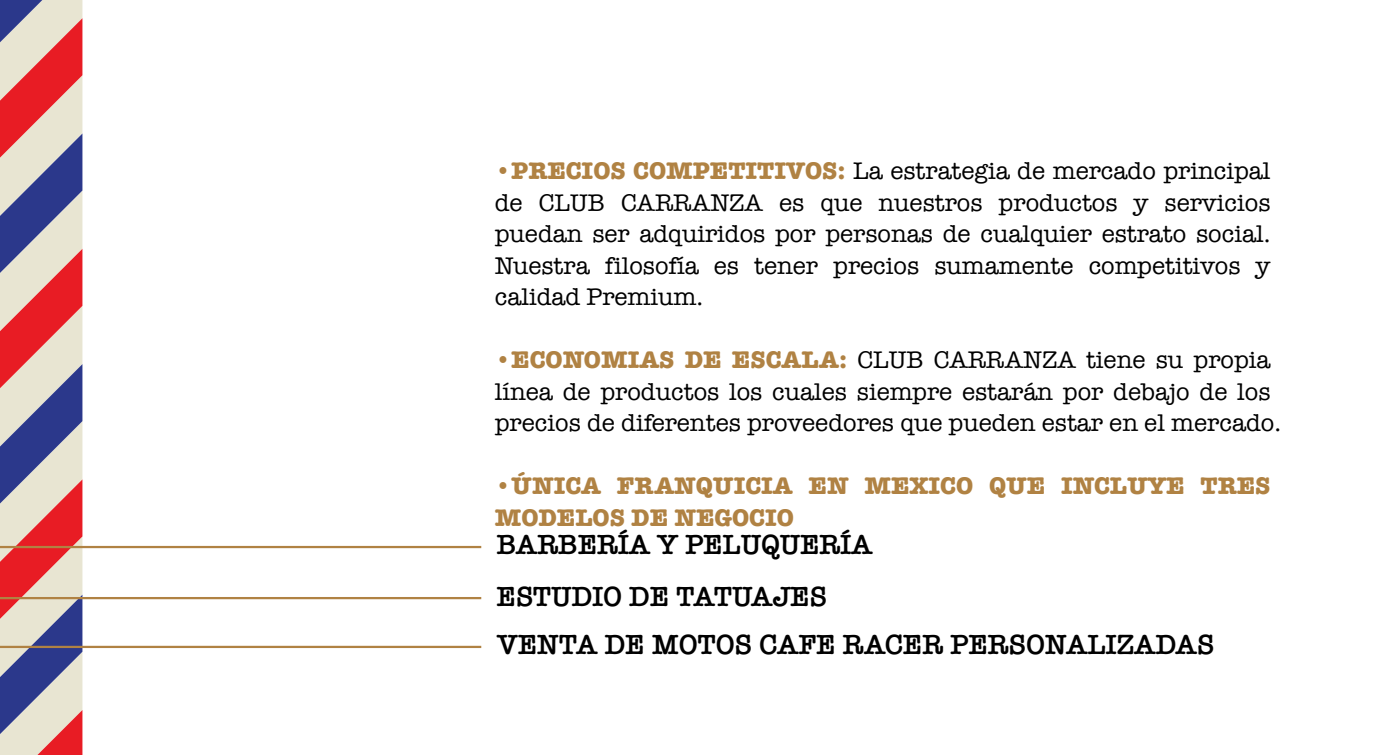
<style>
.page{position:relative;width:1378px;height:755px;background:#fff}
.page>*{position:absolute;margin:0;border:0;box-sizing:border-box;transform-origin:0 0}
.t1{font:600 28.57px/52px "American Typewriter";color:#000}
.t2{font:24.75px/31.5px "American Typewriter";color:#000;text-align:justify}
.t3{font:700 24.75px/31.5px "American Typewriter";color:#b08243}
.s1{font-weight:700;color:#b08243}
</style>
<div class="page">
<svg style="left:0;top:0;width:82px;height:755px"></svg>
<hr style="left:0;top:546px;width:481px;height:2px;background:#b08243">
<hr style="left:0;top:597px;width:481px;height:2px;background:#b08243">
<hr style="left:0;top:646px;width:481px;height:2px;background:#b08243">
<p class="t2" style="left:494px;top:154px;width:777px"><span class="s1">•PRECIOS COMPETITIVOS:</span> La estrategia de mercado principal de CLUB CARRANZA es que nuestros productos y servicios puedan ser adquiridos por personas de cualquier estrato social.<br>Nuestra filosofía es tener precios sumamente competitivos y calidad Premium.</p>
<p class="t2" style="left:494px;top:343px;width:787px;text-align:left"><span class="s1">•ECONOMIAS DE ESCALA:</span> CLUB CARRANZA tiene su propia línea de productos los cuales siempre estarán por debajo de los precios de diferentes proveedores que pueden estar en el mercado.</p>
<p class="t3" style="left:494px;top:469px;width:777px">•ÚNICA FRANQUICIA EN MEXICO QUE INCLUYE TRES<br>MODELOS DE NEGOCIO</p>
<p class="t1" style="left:496px;top:518px;width:377px">BARBERÍA Y PELUQUERÍA<br>ESTUDIO DE TATUAJES</p>
<p class="t1" style="left:497px;top:618px;width:719px">VENTA DE MOTOS CAFE RACER PERSONALIZADAS</p>
</div>
